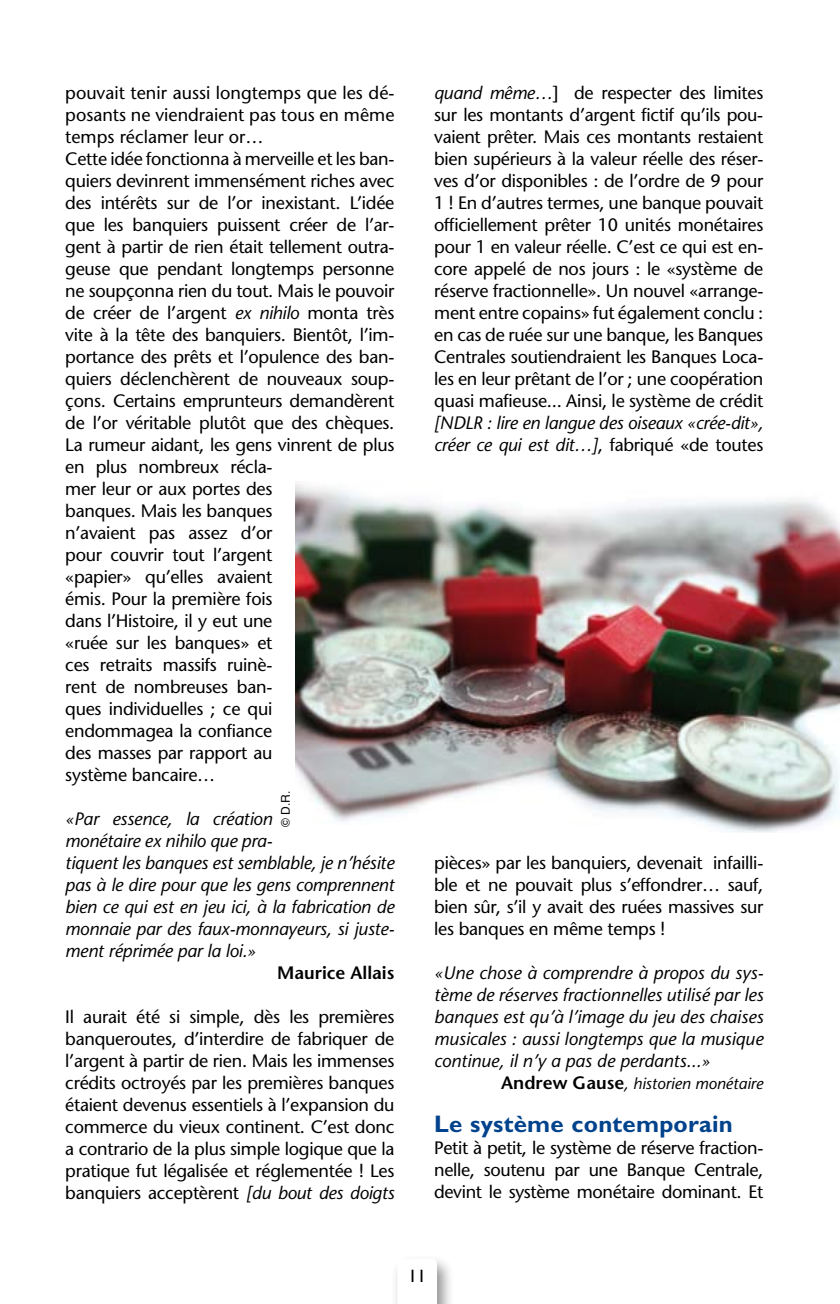
<style>
.page{position:relative;width:840px;height:1304px;background:#fff}
.page>*{position:absolute;margin:0;border:0;box-sizing:border-box;transform-origin:0 0}
.t1{font:700 24px "Gill Sans";letter-spacing:.01em;color:#00428c}
.t2{font:18px/22px "Stone Sans";letter-spacing:-.015em;color:#000;text-align:justify}
.t3{font:italic 18px/22px "Stone Sans";letter-spacing:-.01em;color:#000}
.t4{font:600 18px "Stone Sans";color:#000}
.t5{font:18px "Gill Sans";color:#000}
.t6{font:italic 16px "Stone Sans";color:#000}
.t7{font:12px "Helvetica";color:#000}
.s1{font-style:italic}
.s2{font-style:normal}
.s3{font-weight:600;font-style:normal;font-size:18px}
</style>
<div class="page">
<div style="left:390px;top:1254px;width:64px;height:50px;background:#000;opacity:.44"></div>
<svg style="left:397px;top:1259px;width:40px;height:45px"></svg>
<img style="left:295px;top:482px;width:544px;height:350px">
<p class="t2" style="left:65px;top:82px;width:330px;text-align:left">pouvait tenir aussi longtemps que les dé&shy;posants ne viendraient pas tous en même temps réclamer leur or…<br>Cette idée fonctionna à merveille et les ban&shy;quiers devinrent immensément riches avec des intérêts sur de l’or inexistant. L’idée que les banquiers puissent créer de l’ar&shy;gent à partir de rien était tellement outra&shy;geuse que pendant longtemps personne ne soupçonna rien du tout. Mais le pouvoir de créer de l’argent <span class="s1">ex nihilo</span> monta très vite à la tête des banquiers. Bientôt, l’im&shy;portance des prêts et l’opulence des ban&shy;quiers déclenchèrent de nouveaux soup&shy;çons. Certains emprunteurs demandèrent de l’or véritable plutôt que des chèques.<br>La rumeur aidant, les gens vinrent de plus en plus nombreux récla-<br>mer leur or aux portes des<br>banques. Mais les banques<br>n’avaient pas assez d’or<br>pour couvrir tout l’argent<br>«papier» qu’elles avaient<br>émis. Pour la première fois<br>dans l’Histoire, il y eut une<br>«ruée sur les banques» et<br>ces retraits massifs ruinè-<br>rent de nombreuses ban-<br>ques individuelles ; ce qui<br>endommagea la confiance<br>des masses par rapport au<br>système bancaire…</p>
<p class="t3" style="left:65px;top:808px;width:330px">«Par essence, la création<br>monétaire ex nihilo que pra-<br>tiquent les banques est semblable, je n’hésite pas à le dire pour que les gens comprennent bien ce qui est en jeu ici, à la fabrication de monnaie par des faux-monnayeurs, si juste&shy;ment réprimée par la loi.»</p>
<p class="t4" style="left:277px;top:962px;width:119px">Maurice Allais</p>
<p class="t2" style="left:65px;top:1006px;width:330px">Il aurait été si simple, dès les premières banqueroutes, d’interdire de fabriquer de l’argent à partir de rien. Mais les immenses crédits octroyés par les premières banques étaient devenus essentiels à l’expansion du commerce du vieux continent. C’est donc a contrario de la plus simple logique que la pratique fut légalisée et réglementée ! Les banquiers acceptèrent <span class="s1">[du bout des doigts</span></p>
<p class="t7" style="left:276px;top:827px;width:38px;rotate:-90deg">© D.R.</p>
<p class="t2" style="left:434px;top:82px;width:330px"><span class="s1">quand même…</span>] de respecter des limites sur les montants d’argent fictif qu’ils pou&shy;vaient prêter. Mais ces montants restaient bien supérieurs à la valeur réelle des réser&shy;ves d’or disponibles : de l’ordre de 9 pour 1 ! En d’autres termes, une banque pouvait officiellement prêter 10 unités monétaires pour 1 en valeur réelle. C’est ce qui est en&shy;core appelé de nos jours : le «système de réserve fractionnelle». Un nouvel «arrange&shy;ment entre copains» fut également conclu : en cas de ruée sur une banque, les Banques Centrales soutiendraient les Banques Loca&shy;les en leur prêtant de l’or ; une coopération quasi mafieuse... Ainsi, le système de crédit</p>
<p class="t3" style="left:434px;top:412px;width:330px">[NDLR : lire en langue des oiseaux «crée-dit», créer ce qui est dit…]<span class="s2">, fabriqué «de toutes</span></p>
<p class="t2" style="left:434px;top:852px;width:330px">pièces» par les banquiers, devenait infailli&shy;ble et ne pouvait plus s’effondrer… sauf, bien sûr, s’il y avait des ruées massives sur les banques en même temps !</p>
<p class="t3" style="left:434px;top:962px;width:330px;text-align:justify">«Une chose à comprendre à propos du sys&shy;tème de réserves fractionnelles utilisé par les banques est qu’à l’image du jeu des chaises musicales : aussi longtemps que la musique continue, il n’y a pas de perdants...»</p>
<p class="t6" style="left:501px;top:1074px;width:263px"><span class="s3">Andrew Gause</span>, historien monétaire</p>
<h1 class="t1" style="left:434px;top:1110px;width:300px">Le système contemporain</h1>
<p class="t2" style="left:434px;top:1137px;width:330px">Petit à petit, le système de réserve fraction&shy;nelle, soutenu par une Banque Centrale, devint le système monétaire dominant. Et</p>
<p class="t5" style="left:408px;top:1265px;width:19px">11</p>
</div>
